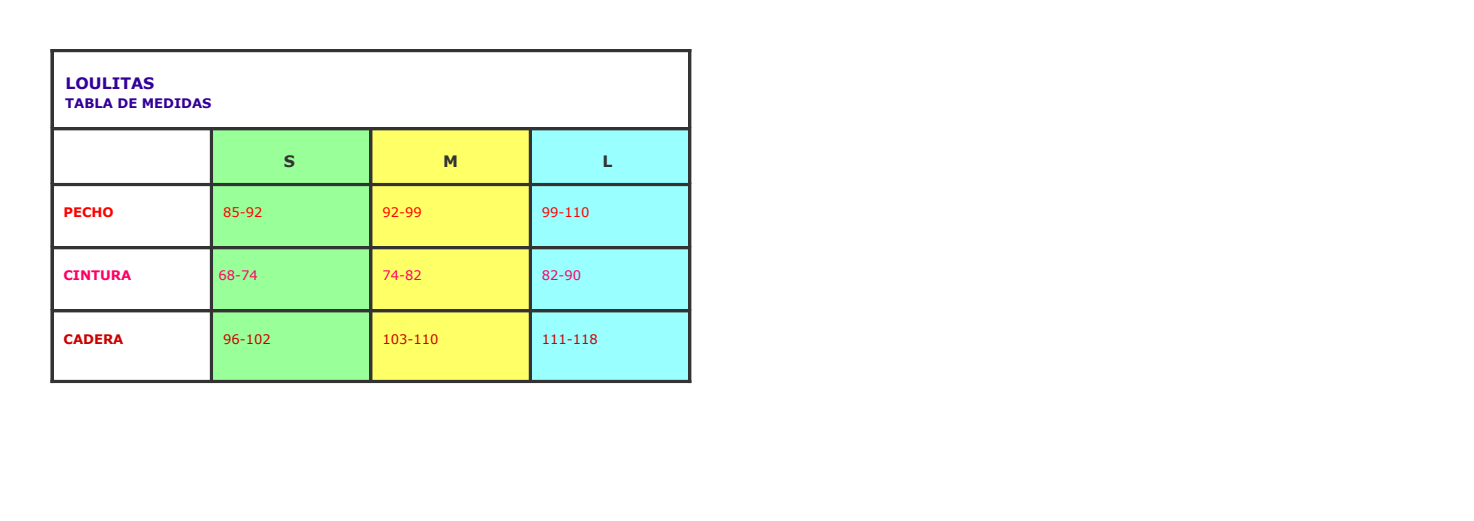
<style>
.page{position:relative;width:1474px;height:521px;background:#fff}
.page>*{position:absolute;margin:0;border:0;box-sizing:border-box;transform-origin:0 0}
.t1{font:700 15.75px "Verdana";color:#309}
.t2{font:700 15.75px "Verdana";color:#333}
.t3{font:13.12px "Verdana";letter-spacing:-.005em;color:#c00}
.t4{font:13.12px "Verdana";letter-spacing:-.005em;color:#f00}
.t5{font:13.12px "Verdana";letter-spacing:-.005em;color:#f06}
.t6{font:700 13.12px "Verdana";color:#309}
.t7{font:700 13.12px "Verdana";color:#f06}
.t8{font:700 13.12px "Verdana";color:#c00}
.t9{font:700 13.12px "Verdana";color:#f00}
</style>
<div class="page">
<div style="left:211px;top:128px;width:160px;height:55px;background:#9f9"></div>
<div style="left:371px;top:128px;width:159px;height:55px;background:#ff6"></div>
<div style="left:530px;top:128px;width:159px;height:55px;background:#9ff"></div>
<div style="left:211px;top:183px;width:160px;height:64px;background:#9f9"></div>
<div style="left:371px;top:183px;width:159px;height:64px;background:#ff6"></div>
<div style="left:530px;top:183px;width:159px;height:64px;background:#9ff"></div>
<div style="left:211px;top:247px;width:160px;height:63px;background:#9f9"></div>
<div style="left:371px;top:247px;width:159px;height:63px;background:#ff6"></div>
<div style="left:530px;top:247px;width:159px;height:63px;background:#9ff"></div>
<div style="left:211px;top:310px;width:160px;height:70px;background:#9f9"></div>
<div style="left:371px;top:310px;width:159px;height:70px;background:#ff6"></div>
<div style="left:530px;top:310px;width:159px;height:70px;background:#9ff"></div>
<div style="left:51px;top:49px;width:640px;height:3px;border:1px solid #333"></div>
<div style="left:53px;top:128px;width:158px;height:2px;border:1px solid #333"></div>
<div style="left:211px;top:128px;width:160px;height:2px;border:1px solid #333"></div>
<div style="left:371px;top:128px;width:159px;height:2px;border:1px solid #333"></div>
<div style="left:530px;top:128px;width:158px;height:2px;border:1px solid #333"></div>
<div style="left:53px;top:183px;width:158px;height:3px;border:1px solid #333"></div>
<div style="left:211px;top:183px;width:160px;height:3px;border:1px solid #333"></div>
<div style="left:371px;top:183px;width:159px;height:3px;border:1px solid #333"></div>
<div style="left:530px;top:183px;width:158px;height:3px;border:1px solid #333"></div>
<div style="left:53px;top:247px;width:158px;height:2px;border:1px solid #333"></div>
<div style="left:211px;top:247px;width:160px;height:2px;border:1px solid #333"></div>
<div style="left:371px;top:247px;width:159px;height:2px;border:1px solid #333"></div>
<div style="left:530px;top:247px;width:158px;height:2px;border:1px solid #333"></div>
<div style="left:53px;top:310px;width:158px;height:2px;border:1px solid #333"></div>
<div style="left:211px;top:310px;width:160px;height:2px;border:1px solid #333"></div>
<div style="left:371px;top:310px;width:159px;height:2px;border:1px solid #333"></div>
<div style="left:530px;top:310px;width:158px;height:2px;border:1px solid #333"></div>
<div style="left:51px;top:380px;width:160px;height:3px;border:1px solid #333"></div>
<div style="left:211px;top:380px;width:160px;height:3px;border:1px solid #333"></div>
<div style="left:371px;top:380px;width:159px;height:3px;border:1px solid #333"></div>
<div style="left:530px;top:380px;width:161px;height:3px;border:1px solid #333"></div>
<div style="left:51px;top:49px;width:2px;height:79px;border:1px solid #333"></div>
<div style="left:51px;top:128px;width:2px;height:55px;border:1px solid #333"></div>
<div style="left:51px;top:183px;width:2px;height:64px;border:1px solid #333"></div>
<div style="left:51px;top:247px;width:2px;height:63px;border:1px solid #333"></div>
<div style="left:51px;top:310px;width:2px;height:73px;border:1px solid #333"></div>
<div style="left:210px;top:130px;width:2px;height:53px;border:1px solid #333"></div>
<div style="left:210px;top:183px;width:2px;height:64px;border:1px solid #333"></div>
<div style="left:210px;top:247px;width:2px;height:63px;border:1px solid #333"></div>
<div style="left:210px;top:310px;width:2px;height:70px;border:1px solid #333"></div>
<div style="left:370px;top:130px;width:2px;height:53px;border:1px solid #333"></div>
<div style="left:370px;top:183px;width:2px;height:64px;border:1px solid #333"></div>
<div style="left:370px;top:247px;width:2px;height:63px;border:1px solid #333"></div>
<div style="left:370px;top:310px;width:2px;height:70px;border:1px solid #333"></div>
<div style="left:529px;top:130px;width:2px;height:53px;border:1px solid #333"></div>
<div style="left:529px;top:183px;width:2px;height:64px;border:1px solid #333"></div>
<div style="left:529px;top:247px;width:2px;height:63px;border:1px solid #333"></div>
<div style="left:529px;top:310px;width:2px;height:70px;border:1px solid #333"></div>
<div style="left:688px;top:49px;width:3px;height:79px;border:1px solid #333"></div>
<div style="left:688px;top:128px;width:3px;height:55px;border:1px solid #333"></div>
<div style="left:688px;top:183px;width:3px;height:64px;border:1px solid #333"></div>
<div style="left:688px;top:247px;width:3px;height:63px;border:1px solid #333"></div>
<div style="left:688px;top:310px;width:3px;height:73px;border:1px solid #333"></div>
<p class="t1" style="left:66px;top:74px;width:90px">LOULITAS</p>
<p class="t6" style="left:65px;top:96px;width:148px">TABLA DE MEDIDAS</p>
<p class="t2" style="left:284px;top:153px;width:13px">S</p>
<p class="t2" style="left:443px;top:153px;width:16px">M</p>
<p class="t2" style="left:602px;top:153px;width:12px">L</p>
<p class="t9" style="left:64px;top:205px;width:52px">PECHO</p>
<p class="t4" style="left:223px;top:205px;width:41px">85-92</p>
<p class="t4" style="left:382px;top:205px;width:41px">92-99</p>
<p class="t4" style="left:542px;top:205px;width:49px">99-110</p>
<p class="t7" style="left:64px;top:268px;width:69px">CINTURA</p>
<p class="t5" style="left:218px;top:268px;width:41px">68-74</p>
<p class="t5" style="left:382px;top:268px;width:41px">74-82</p>
<p class="t5" style="left:542px;top:268px;width:41px">82-90</p>
<p class="t8" style="left:64px;top:331px;width:61px">CADERA</p>
<p class="t3" style="left:223px;top:331px;width:49px">96-102</p>
<p class="t3" style="left:382px;top:331px;width:57px">103-110</p>
<p class="t3" style="left:542px;top:331px;width:57px">111-118</p>
</div>
